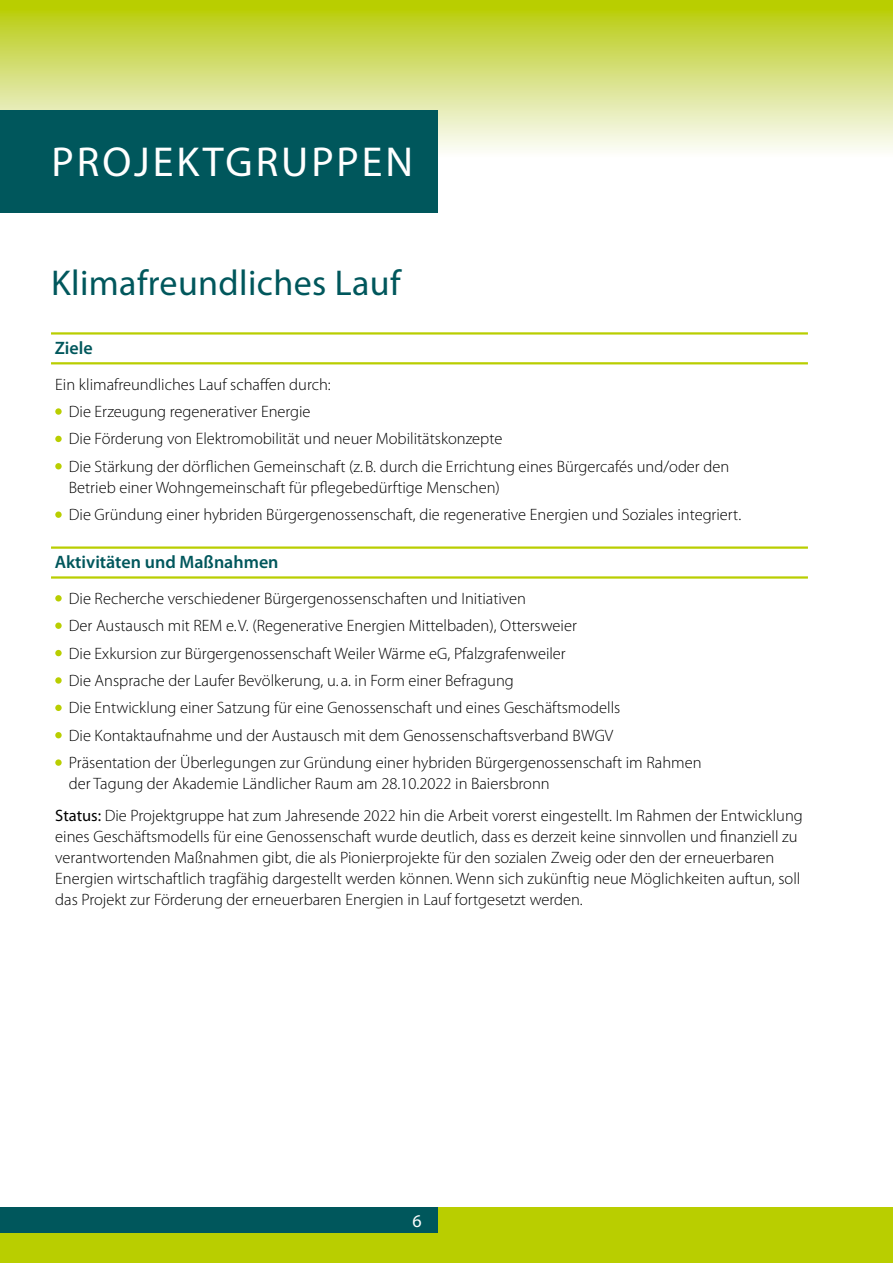
<style>
.page{position:relative;width:893px;height:1263px;background:#fff}
.page>*{position:absolute;margin:0;border:0;box-sizing:border-box;transform-origin:0 0}
.t1{font:42px "Myriad Pro";letter-spacing:.07em;color:#fff}
.t2{font:36px "Myriad Pro";letter-spacing:.01em;color:#00575c}
.t3{font:600 18px "Myriad Pro";color:#00575c}
.t4{font:18px "Myriad Pro";color:#fff}
.t5{font:300 16.5px/27.5px "Myriad Pro";color:#000}
.s1{font-weight:400}
</style>
<div class="page">
<div style="left:0;top:1208px;width:893px;height:55px;background:#b9ce00"></div>
<div style="left:0;top:1208px;width:438px;height:25px;background:#00575c"></div>
<hr style="left:51px;top:332px;width:757px;height:3px;background:#b9ce00">
<hr style="left:51px;top:362px;width:757px;height:2px;background:#b9ce00">
<hr style="left:51px;top:546px;width:757px;height:3px;background:#b9ce00">
<hr style="left:51px;top:576px;width:757px;height:3px;background:#b9ce00">
<svg style="left:55px;top:408px;width:7px;height:7px"></svg>
<div style="left:55px;top:436px;width:7px;height:6px;background:#b9ce00;border-radius:50%"></div>
<div style="left:55px;top:463px;width:7px;height:6px;background:#b9ce00;border-radius:50%"></div>
<svg style="left:55px;top:511px;width:7px;height:7px"></svg>
<div style="left:55px;top:595px;width:7px;height:6px;background:#b9ce00;border-radius:50%"></div>
<div style="left:55px;top:622px;width:7px;height:7px;background:#b9ce00;border-radius:50%"></div>
<div style="left:55px;top:650px;width:7px;height:6px;background:#b9ce00;border-radius:50%"></div>
<svg style="left:55px;top:677px;width:7px;height:7px"></svg>
<div style="left:55px;top:705px;width:7px;height:6px;background:#b9ce00;border-radius:50%"></div>
<div style="left:55px;top:732px;width:7px;height:6px;background:#b9ce00;border-radius:50%"></div>
<svg style="left:55px;top:759px;width:7px;height:7px"></svg>
<div style="left:0;top:0;width:893px;height:36px;background:#b9ce00"></div>
<svg style="left:0;top:13px;width:893px;height:138px;background:#d5e07c"></svg>
<div style="left:0;top:111px;width:438px;height:102px;background:#00575c"></div>
<h1 class="t1" style="left:51px;top:136px;width:363px">Projektgruppen</h1>
<h2 class="t2" style="left:51px;top:260px;width:351px">Klimafreundliches Lauf</h2>
<p class="t3" style="left:55px;top:336px;width:39px">Ziele</p>
<p class="t5" style="left:69px;top:371px;width:662px;text-indent:-14px">Ein klimafreundliches Lauf schaffen durch:<br>Die Erzeugung regenerativer Energie<br>Die Förderung von Elektromobilität und neuer Mobilitätskonzepte<br>Die Stärkung der dörflichen Gemeinschaft (z.B. durch die Errichtung eines Bürgercafés und/oder den</p>
<p class="t5" style="left:69px;top:474px;width:674px">Betrieb einer Wohngemeinschaft für pflegebedürftige Menschen)<br>Die Gründung einer hybriden Bürgergenossenschaft, die regenerative Energien und Soziales integriert.</p>
<p class="t3" style="left:55px;top:550px;width:225px">Aktivitäten und Maßnahmen</p>
<p class="t5" style="left:69px;top:585px;width:634px">Die Recherche verschiedener Bürgergenossenschaften und Initiativen<br>Der Austausch mit REM e.V. (Regenerative Energien Mittelbaden), Ottersweier<br>Die Exkursion zur Bürgergenossenschaft Weiler Wärme eG, Pfalzgrafenweiler<br>Die Ansprache der Laufer Bevölkerung, u. a. in Form einer Befragung<br>Die Entwicklung einer Satzung für eine Genossenschaft und eines Geschäftsmodells<br>Die Kontaktaufnahme und der Austausch mit dem Genossenschaftsverband BWGV<br>Präsentation der Überlegungen zur Gründung einer hybriden Bürgergenossenschaft im Rahmen</p>
<p class="t5" style="left:55px;top:768px;width:749px;line-height:31.7px;text-indent:14px">der Tagung der Akademie Ländlicher Raum am 28.10.2022 in Baiersbronn<br><span class="s1">Status:</span> Die Projektgruppe hat zum Jahresende 2022 hin die Arbeit vorerst eingestellt. Im Rahmen der Entwicklung</p>
<p class="t5" style="left:55px;top:826px;width:747px;line-height:21px">eines Geschäftsmodells für eine Genossenschaft wurde deutlich, dass es derzeit keine sinnvollen und finanziell zu verantwortenden Maßnahmen gibt, die als Pionierprojekte für den sozialen Zweig oder den der erneuerbaren Energien wirtschaftlich tragfähig dargestellt werden können. Wenn sich zukünftig neue Möglichkeiten auftun, soll das Projekt zur Förderung der erneuerbaren Energien in Lauf fortgesetzt werden.</p>
<p class="t4" style="left:412px;top:1210px;width:11px">6</p>
</div>
